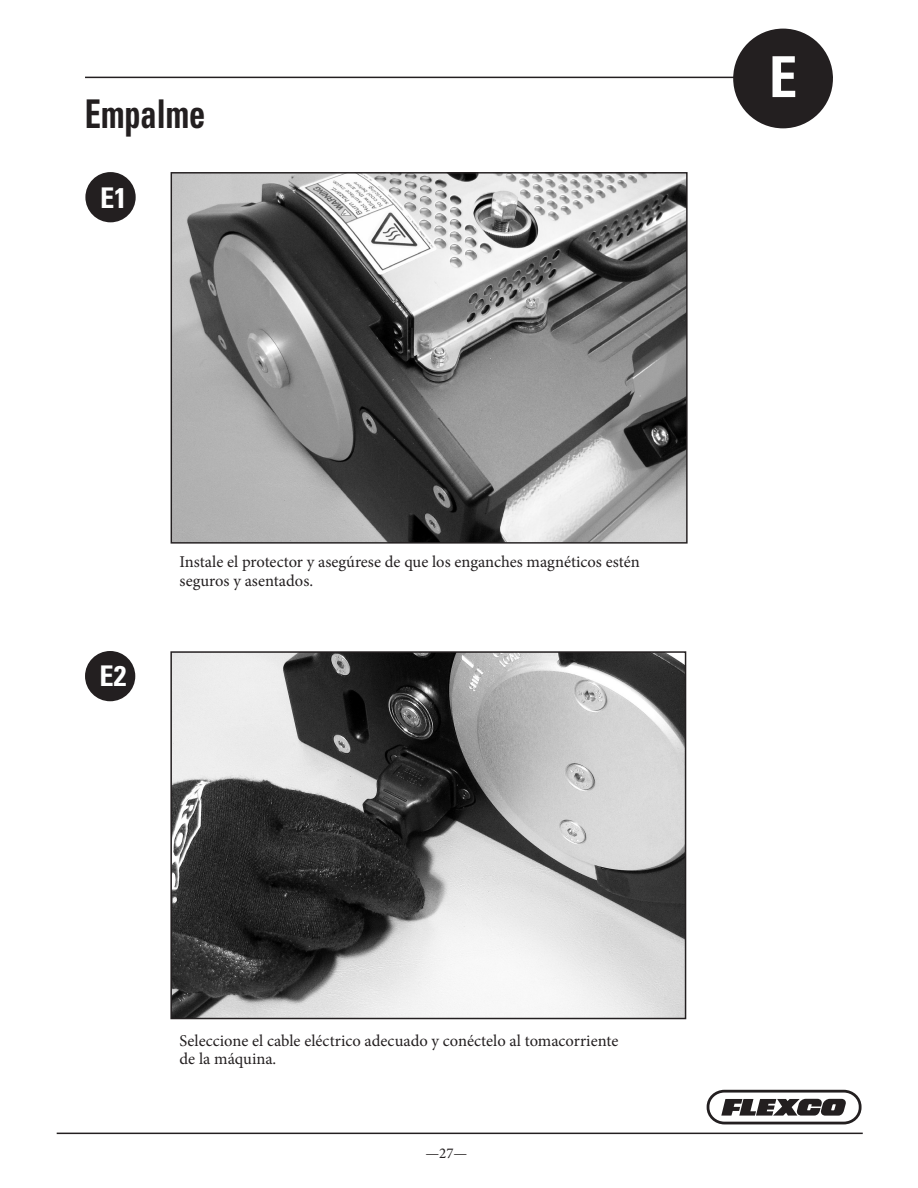
<style>
.page{position:relative;width:918px;height:1188px;background:#fff}
.page>*{position:absolute;margin:0;border:0;box-sizing:border-box;transform-origin:0 0}
.note_standalone{font:700 condensed 56.55px "Univers LT Std";color:#fff}
.sectionTitle{font:700 condensed 39.6px "Univers LT Std";color:#231f20;scale:.82 1}
.note_standalone-2{font:700 condensed 28.5px "Univers LT Std";color:#fff}
.bodycopy{font:16.5px/18.9px "Minion Pro";color:#231f20}
.t1{font:15px "Minion Pro";color:#231f20}
</style>
<div class="page">
<svg style="left:707px;top:1090px;width:155px;height:34px"></svg>
<hr style="left:57px;top:1133px;width:806px;height:1px;background:#231f20">
<hr style="left:85px;top:77px;width:748px;height:1px;background:#231f20">
<div style="left:733px;top:29px;width:100px;height:99px;background:#231f20;border-radius:50%"></div>
<div style="left:85px;top:172px;width:51px;height:50px;background:#231f20;border-radius:50%"></div>
<div style="left:85px;top:651px;width:50px;height:50px;background:#231f20;border-radius:50%"></div>
<img style="left:172px;top:653px;width:512px;height:364px">
<img style="left:173px;top:174px;width:513px;height:368px">
<p class="sectionTitle" style="left:85px;top:89px;width:149px">Empalme</p>
<p class="note_standalone-2" style="left:100px;top:180px;width:28px">E1</p>
<p class="note_standalone" style="left:769px;top:42px;width:30px">E</p>
<p class="note_standalone-2" style="left:100px;top:659px;width:28px">E2</p>
<p class="bodycopy" style="left:180px;top:553px;width:462px">Instale el protector y asegúrese de que los enganches magnéticos estén seguros y asentados.</p>
<p class="bodycopy" style="left:180px;top:1031px;width:440px">Seleccione el cable eléctrico adecuado y conéctelo al tomacorriente de la máquina.</p>
<p class="t1" style="left:425px;top:1144px;width:44px">—27—</p>
</div>
